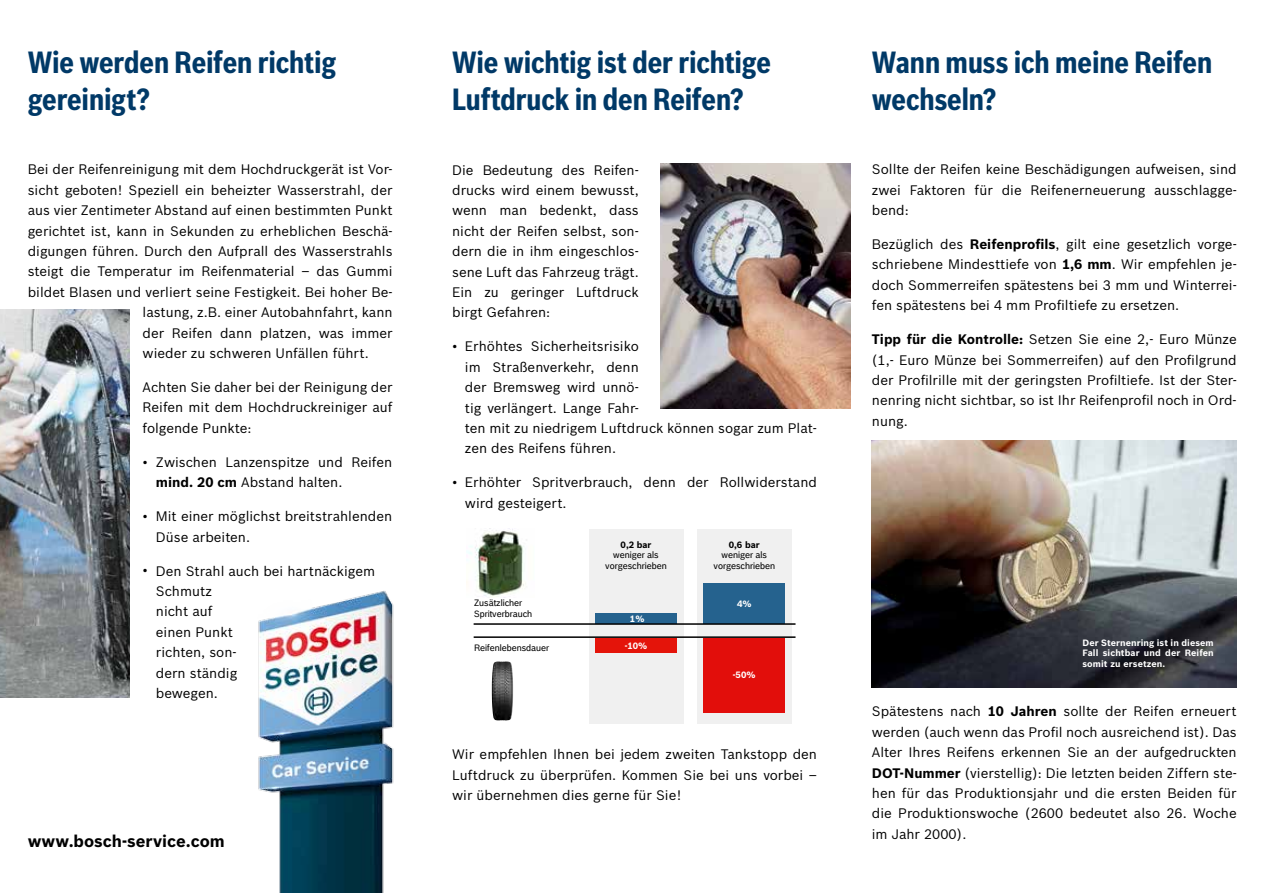
<style>
.page{position:relative;width:1263px;height:893px;background:#fff}
.page>*{position:absolute;margin:0;border:0;box-sizing:border-box;transform-origin:0 0}
.t1{font:700 30px/37.5px "Bosch Sans Cond";letter-spacing:-.005em;color:#003967}
.t2{font:700 16.5px "Bosch Sans";color:#000}
.t3{font:13.5px/20.4px "Bosch Sans";color:#000;text-align:justify}
.t4{font:9px/10.8px "Bosch Office Sans";color:#000;text-align:center}
.t5{font:700 9px/10.8px "Bosch Sans";letter-spacing:.01em;color:#fff;text-align:justify}
.t6{font:700 9px "Bosch Sans";color:#000}
.s1{font-weight:700}
</style>
<div class="page">
<img style="left:872px;top:440px;width:364px;height:247px">
<img style="left:0;top:310px;width:130px;height:387px">
<img style="left:258px;top:591px;width:136px;height:302px">
<img style="left:660px;top:164px;width:190px;height:244px">
<div style="left:589px;top:529px;width:94px;height:194px;background:#f0f0f0"></div>
<div style="left:595px;top:614px;width:82px;height:10px;background:#25628e"></div>
<div style="left:697px;top:529px;width:95px;height:194px;background:#f0f0f0"></div>
<div style="left:703px;top:638px;width:82px;height:74px;background:#e20e0b"></div>
<div style="left:595px;top:638px;width:82px;height:15px;background:#e4140a"></div>
<hr style="left:474px;top:636px;width:321px;height:2px;background:#000">
<div style="left:703px;top:584px;width:82px;height:40px;background:#25628e"></div>
<hr style="left:474px;top:623px;width:321px;height:2px;background:#000">
<img style="left:492px;top:661px;width:21px;height:59px">
<img style="left:467px;top:529px;width:60px;height:68px">
<h1 class="t1" style="left:28px;top:42px;width:310px">Wie werden Reifen richtig gereinigt?</h1>
<p class="t3" style="left:28px;top:159px;width:366px">Bei der Reifenreinigung mit dem Hochdruckgerät ist Vor-</p>
<p class="t3" style="left:28px;top:180px;width:366px">sicht geboten! Speziell ein beheizter Wasserstrahl, der</p>
<p class="t3" style="left:28px;top:200px;width:366px">aus vier Zentimeter Abstand auf einen bestimmten Punkt</p>
<p class="t3" style="left:28px;top:220px;width:366px">gerichtet ist, kann in Sekunden zu erheblichen Beschä-</p>
<p class="t3" style="left:28px;top:241px;width:366px">digungen führen. Durch den Aufprall des Wasserstrahls</p>
<p class="t3" style="left:28px;top:261px;width:366px">steigt die Temperatur im Reifenmaterial – das Gummi</p>
<p class="t3" style="left:28px;top:282px;width:366px">bildet Blasen und verliert seine Festigkeit. Bei hoher Be-</p>
<p class="t3" style="left:143px;top:302px;width:252px">lastung, z.B. einer Autobahnfahrt, kann</p>
<p class="t3" style="left:143px;top:322px;width:252px">der Reifen dann platzen, was immer</p>
<p class="t3" style="left:143px;top:343px;width:228px">wieder zu schweren Unfällen führt.</p>
<p class="t3" style="left:143px;top:377px;width:252px">Achten Sie daher bei der Reinigung der Reifen mit dem Hochdruckreiniger auf folgende Punkte:</p>
<p class="t3" style="left:143px;top:452px;width:7px">•</p>
<p class="t3" style="left:156px;top:452px;width:238px">Zwischen Lanzenspitze und Reifen <span class="s1">mind. 20 cm</span> Abstand halten.</p>
<p class="t3" style="left:156px;top:506px;width:238px">Mit einer möglichst breitstrahlenden<br>Düse arbeiten.</p>
<p class="t3" style="left:156px;top:560px;width:221px;text-align:left">Den Strahl auch bei hartnäckigem<br>Schmutz<br>nicht auf<br>einen Punkt<br>richten, son-<br>dern ständig<br>bewegen.</p>
<p class="t3" style="left:143px;top:506px;width:7px">•</p>
<p class="t3" style="left:143px;top:560px;width:7px">•</p>
<p class="t2" style="left:28px;top:831px;width:199px">www.bosch-service.com</p>
<h1 class="t1" style="left:452px;top:42px;width:320px">Wie wichtig ist der richtige<br>Luftdruck in den Reifen?</h1>
<p class="t3" style="left:452px;top:159px;width:188px">Die Bedeutung des Reifen&shy;drucks wird einem bewusst, wenn man bedenkt, dass nicht der Reifen selbst, son&shy;dern die in ihm eingeschlos&shy;sene Luft das Fahrzeug trägt.<br>Ein zu geringer Luftdruck birgt Gefahren:</p>
<p class="t3" style="left:465px;top:336px;width:354px;text-align:left;text-indent:-13px">• Erhöhtes Sicherheitsrisiko<br>im Straßenverkehr, denn<br>der Bremsweg wird unnö-<br>tig verlängert. Lange Fahr-<br>ten mit zu niedrigem Luftdruck können sogar zum Plat&shy;zen des Reifens führen.</p>
<p class="t3" style="left:465px;top:472px;width:354px;text-indent:-13px">• Erhöhter Spritverbrauch, denn der Rollwiderstand wird gesteigert.</p>
<p class="t4" style="left:474px;top:597px;width:60px;text-align:left">Zusätzlicher<br>Spritverbrauch</p>
<p class="t4" style="left:474px;top:643px;width:77px">Reifenlebensdauer</p>
<p class="t6" style="left:621px;top:539px;width:32px">0,2 bar</p>
<p class="t4" style="left:605px;top:550px;width:63px">weniger als vorgeschrieben</p>
<p class="t5" style="left:630px;top:614px;width:16px">1%</p>
<p class="t5" style="left:625px;top:640px;width:24px">-10%</p>
<p class="t6" style="left:729px;top:539px;width:32px">0,6 bar</p>
<p class="t4" style="left:713px;top:550px;width:63px">weniger als vorgeschrieben</p>
<p class="t5" style="left:737px;top:598px;width:16px">4%</p>
<p class="t5" style="left:733px;top:670px;width:24px">-50%</p>
<p class="t3" style="left:452px;top:744px;width:366px">Wir empfehlen Ihnen bei jedem zweiten Tankstopp den Luftdruck zu überprüfen. Kommen Sie bei uns vorbei – wir übernehmen dies gerne für Sie!</p>
<h1 class="t1" style="left:872px;top:42px;width:342px">Wann muss ich meine Reifen wechseln?</h1>
<p class="t3" style="left:872px;top:159px;width:366px">Sollte der Reifen keine Beschädigungen aufweisen, sind zwei Faktoren für die Reifenerneuerung ausschlagge&shy;bend:</p>
<p class="t3" style="left:872px;top:234px;width:366px">Bezüglich des <span class="s1">Reifenprofils</span>, gilt eine gesetzlich vorge&shy;schriebene Mindesttiefe von <span class="s1">1,6 mm</span>. Wir empfehlen je&shy;doch Sommerreifen spätestens bei 3 mm und Winterrei&shy;fen spätestens bei 4 mm Profiltiefe zu ersetzen.</p>
<p class="t3" style="left:872px;top:329px;width:366px"><span class="s1">Tipp für die Kontrolle:</span> Setzen Sie eine 2,- Euro Münze (1,- Euro Münze bei Sommerreifen) auf den Profilgrund der Profilrille mit der geringsten Profiltiefe. Ist der Ster&shy;nenring nicht sichtbar, so ist Ihr Reifenprofil noch in Ord&shy;nung.</p>
<p class="t5" style="left:1082px;top:637px;width:133px">Der Sternenring ist in diesem Fall sichtbar und der Reifen somit zu ersetzen.</p>
<p class="t3" style="left:872px;top:701px;width:366px">Spätestens nach <span class="s1">10 Jahren</span> sollte der Reifen erneuert werden (auch wenn das Profil noch ausreichend ist). Das Alter Ihres Reifens erkennen Sie an der aufgedruckten <span class="s1">DOT-Nummer</span> (vierstellig): Die letzten beiden Ziffern ste&shy;hen für das Produktionsjahr und die ersten Beiden für die Produktionswoche (2600 bedeutet also 26. Woche im Jahr 2000).</p>
</div>
